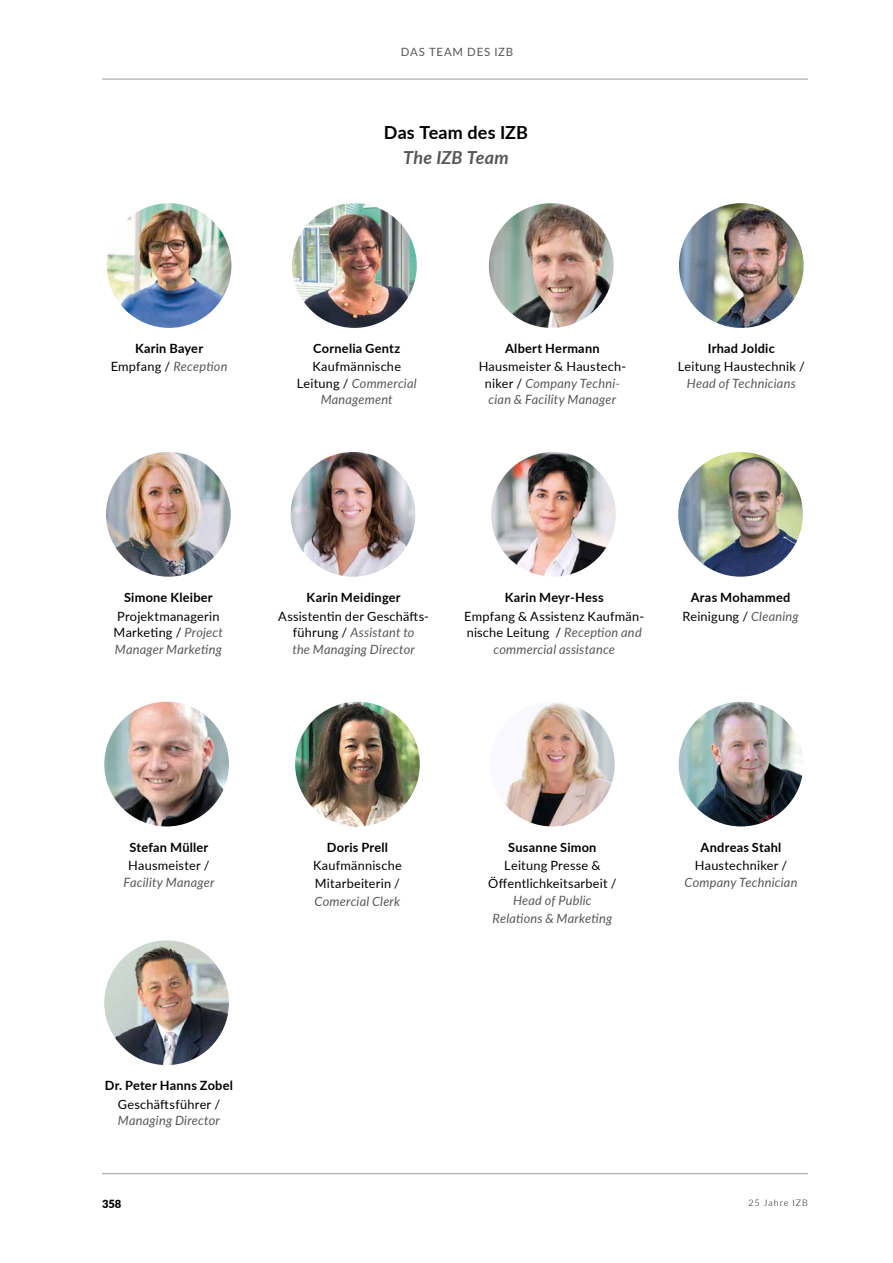
<style>
.page{position:relative;width:893px;height:1263px;background:#fff}
.page>*{position:absolute;margin:0;border:0;box-sizing:border-box;transform-origin:0 0}
.t1{font:700 18px "Lato";letter-spacing:.01em;color:#000}
.t2{font:italic 700 18px "Lato";letter-spacing:.01em;color:#575756}
.t3{font:12.75px/16.5px "Lato";letter-spacing:.015em;color:#000;text-align:center}
.t4{font:700 12.75px/18.1px "Lato";letter-spacing:.02em;color:#000;text-align:center}
.t5{font:italic 12.75px/16.5px "Lato";letter-spacing:.015em;color:#575756;text-align:center}
.t6{font:11.4px "Lato";letter-spacing:.065em;color:#575756}
.t7{font:900 11.25px "Lato";color:#000}
.t8{font:300 9px "Lato";letter-spacing:.11em;color:#000}
.s1{font-weight:400}
.s2{font-weight:400;font-style:italic;color:#575756}
.s3{font-style:italic;color:#575756}
.s4{font-style:normal;color:#000}
</style>
<div class="page">
<hr style="left:102px;top:1173px;width:706px;height:1px;background:#9d9d9c">
<hr style="left:102px;top:79px;width:706px;height:1px;background:#9d9d9c">
<img style="left:107px;top:203px;width:124px;height:125px;border-radius:62px">
<img style="left:292px;top:203px;width:125px;height:125px;border-radius:62px">
<img style="left:679px;top:203px;width:125px;height:125px;border-radius:62px">
<img style="left:678px;top:452px;width:125px;height:125px;border-radius:62px">
<img style="left:291px;top:452px;width:124px;height:125px;border-radius:62px">
<img style="left:491px;top:452px;width:125px;height:125px;border-radius:62px">
<img style="left:489px;top:203px;width:125px;height:125px;border-radius:62px">
<img style="left:106px;top:452px;width:125px;height:125px;border-radius:62px">
<img style="left:104px;top:702px;width:125px;height:124px;border-radius:62px">
<img style="left:490px;top:702px;width:125px;height:124px;border-radius:62px">
<img style="left:295px;top:702px;width:125px;height:124px;border-radius:62px">
<img style="left:679px;top:702px;width:124px;height:124px;border-radius:62px">
<img style="left:104px;top:940px;width:125px;height:125px;border-radius:62px">
<p class="t6" style="left:401px;top:47px;width:114px">DAS TEAM DES IZB</p>
<h1 class="t1" style="left:384px;top:126px;width:146px">Das Team des IZB</h1>
<h1 class="t2" style="left:403px;top:147px;width:107px">The IZB Team</h1>
<p class="t4" style="left:111px;top:339px;width:118px">Karin Bayer<br><span class="s1">Empfang /</span> <span class="s2">Reception</span></p>
<p class="t4" style="left:313px;top:339px;width:88px">Cornelia Gentz</p>
<p class="t3" style="left:297px;top:359px;width:121px">Kaufmännische<br>Leitung / <span class="s3">Commercial<br>Management</span></p>
<p class="t4" style="left:505px;top:339px;width:96px">Albert Hermann</p>
<p class="t5" style="left:479px;top:358px;width:149px"><span class="s4">Hausmeister &amp; Haustech&shy;niker /</span> Company Techni&shy;cian &amp; Facility Manager</p>
<p class="t4" style="left:708px;top:339px;width:69px">Irhad Joldic</p>
<p class="t3" style="left:678px;top:359px;width:128px">Leitung Haustechnik /</p>
<p class="t5" style="left:687px;top:374px;width:110px">Head of Technicians</p>
<p class="t4" style="left:124px;top:588px;width:90px">Simone Kleiber</p>
<p class="t3" style="left:114px;top:609px;width:111px;text-align:left">Projektmanagerin<br>Marketing / <span class="s3">Project<br>Manager Marketing</span></p>
<p class="t4" style="left:307px;top:590px;width:96px">Karin Meidinger</p>
<p class="t3" style="left:278px;top:607px;width:152px">Assistentin der Geschäfts&shy;führung / <span class="s3">Assistant to<br>the Managing Director</span></p>
<p class="t4" style="left:505px;top:588px;width:100px">Karin Meyr-Hess</p>
<p class="t3" style="left:464px;top:609px;width:181px">Empfang &amp; Assistenz Kaufmän&shy;nische Leitung / <span class="s3">Reception and commercial assistance</span></p>
<p class="t4" style="left:682px;top:588px;width:118px">Aras Mohammed<br><span class="s1">Reinigung /</span> <span class="s2">Cleaning</span></p>
<p class="t4" style="left:130px;top:837px;width:80px">Stefan Müller</p>
<p class="t3" style="left:128px;top:858px;width:83px">Hausmeister /</p>
<p class="t5" style="left:123px;top:875px;width:93px">Facility Manager</p>
<p class="t4" style="left:105px;top:1076px;width:130px">Dr. Peter Hanns Zobel</p>
<p class="t3" style="left:118px;top:1095px;width:104px">Geschäftsführer /</p>
<p class="t5" style="left:118px;top:1113px;width:103px">Managing Director</p>
<p class="t4" style="left:327px;top:837px;width:63px">Doris Prell</p>
<p class="t3" style="left:313px;top:857px;width:90px;line-height:18.1px;text-align:left">Kaufmännische<br>Mitarbeiterin /</p>
<p class="t5" style="left:315px;top:893px;width:87px">Comercial Clerk</p>
<p class="t4" style="left:508px;top:837px;width:90px">Susanne Simon</p>
<p class="t3" style="left:488px;top:857px;width:130px;line-height:18.1px">Leitung Presse &amp;<br>Öffentlichkeitsarbeit /</p>
<p class="t5" style="left:493px;top:890px;width:121px;line-height:18.1px">Head of Public<br>Relations &amp; Marketing</p>
<p class="t4" style="left:701px;top:837px;width:82px">Andreas Stahl</p>
<p class="t3" style="left:695px;top:858px;width:94px">Haustechniker /</p>
<p class="t5" style="left:685px;top:873px;width:114px">Company Technician</p>
<p class="t7" style="left:102px;top:1198px;width:21px">358</p>
<p class="t8" style="left:748px;top:1198px;width:61px">25 Jahre IZB</p>
</div>
